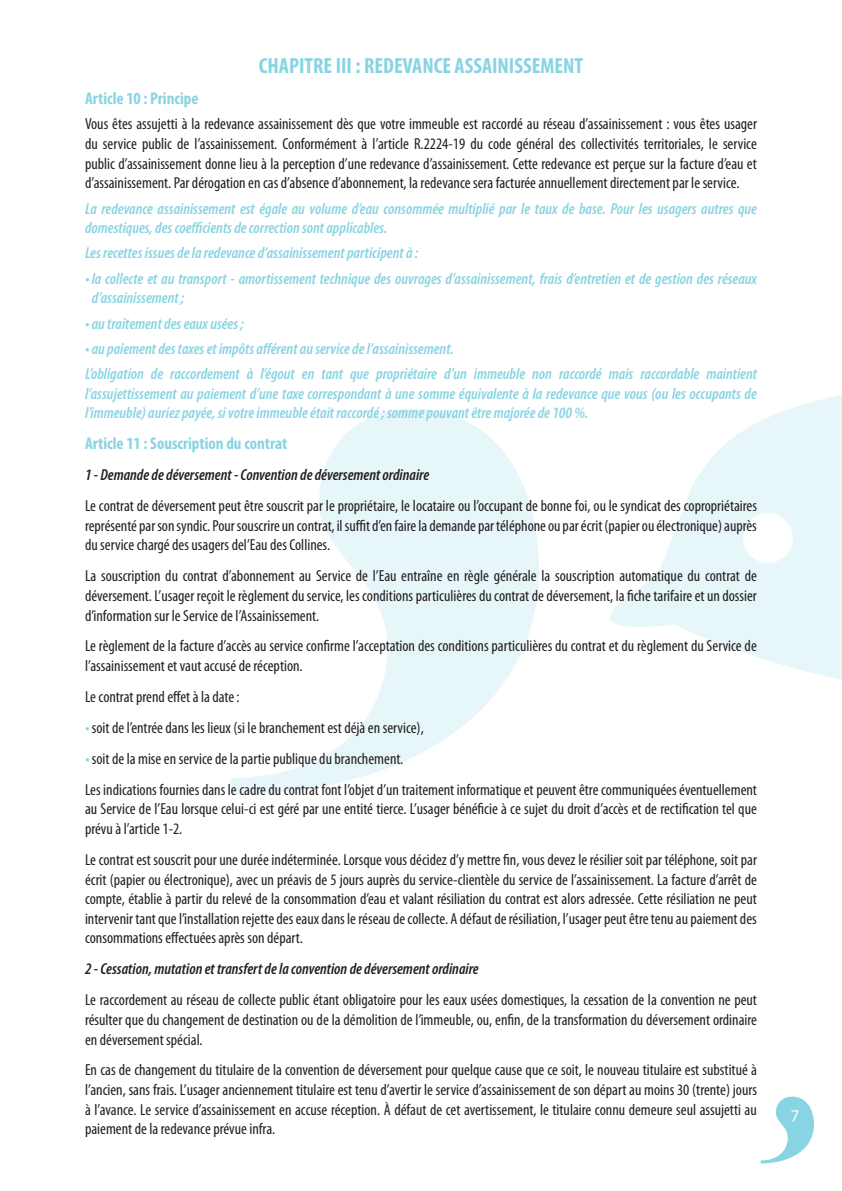
<style>
.page{position:relative;width:842px;height:1191px;background:#fff}
.page>*{position:absolute;margin:0;border:0;box-sizing:border-box;transform-origin:0 0}
.t1{font:700 condensed 22px "Myriad Pro";color:#88d4e2}
.t2{font:700 condensed 17px "Myriad Pro";color:#88d4e2}
.t3{font:condensed 16px/19.6px "Myriad Pro";color:#231f20;text-align:justify}
.t4{font:italic 600 condensed 16px/19.6px "Myriad Pro";color:#88d4e2}
.t5{font:italic 600 condensed 16px "Myriad Pro";color:#231f20}
.t6{font:16px "Fengardo Neue";color:#fff}
.s1{font-weight:600;font-style:italic;color:#88d4e2}
</style>
<div class="page">
<svg style="left:761px;top:1096px;width:53px;height:67px"></svg>
<svg style="left:231px;top:409px;width:308px;height:385px"></svg>
<svg style="left:610px;top:394px;width:232px;height:286px;fill:#e7f6f9"></svg>
<p class="t1" style="left:259px;top:52px;width:326px">CHAPITRE III : REDEVANCE ASSAINISSEMENT</p>
<p class="t2" style="left:85px;top:88px;width:115px">Article 10 : Principe</p>
<p class="t3" style="left:85px;top:114px;width:673px">Vous êtes assujetti à la redevance assainissement dès que votre immeuble est raccordé au réseau d’assainissement : vous êtes usager du service public de l’assainissement. Conformément à l’article R.2224-19 du code général des collectivités territoriales, le service public d’assainissement donne lieu à la perception d’une redevance d’assainissement. Cette redevance est perçue sur la facture d’eau et d’assainissement. Par dérogation en cas d’absence d’abonnement, la redevance sera facturée annuellement directement par le service.</p>
<p class="t4" style="left:85px;top:198px;width:673px">La redevance assainissement est égale au volume d’eau consommée multiplié par le taux de base. Pour les usagers autres que domestiques, des coefficients de correction sont applicables.</p>
<p class="t4" style="left:85px;top:243px;width:335px">Les recettes issues de la redevance d’assainissement participent à :</p>
<p class="t4" style="left:92px;top:268px;width:667px;text-indent:-7px">• la collecte et au transport - amortissement technique des ouvrages d’assainissement, frais d’entretien et de gestion des réseaux d’assainissement ;</p>
<p class="t4" style="left:85px;top:313px;width:160px">• au traitement des eaux usées ;</p>
<p class="t4" style="left:85px;top:338px;width:370px">• au paiement des taxes et impôts afférent au service de l’assainissement.</p>
<p class="t4" style="left:85px;top:364px;width:673px;text-align:justify">L’obligation de raccordement à l’égout en tant que propriétaire d’un immeuble non raccordé mais raccordable maintient l’assujettissement au paiement d’une taxe correspondant à une somme équivalente à la redevance que vous (ou les occupants de l’immeuble) auriez payée, si votre immeuble était raccordé ; somme pouvant être majorée de 100 %.</p>
<p class="t2" style="left:85px;top:433px;width:204px">Article 11 : Souscription du contrat</p>
<p class="t5" style="left:85px;top:465px;width:346px">1 - Demande de déversement - Convention de déversement ordinaire</p>
<p class="t3" style="left:85px;top:496px;width:673px">Le contrat de déversement peut être souscrit par le propriétaire, le locataire ou l’occupant de bonne foi, ou le syndicat des copropriétaires représenté par son syndic. Pour souscrire un contrat, il suffit d’en faire la demande par téléphone ou par écrit (papier ou électronique) auprès du service chargé des usagers del’Eau des Collines.</p>
<p class="t3" style="left:85px;top:566px;width:673px">La souscription du contrat d’abonnement au Service de l’Eau entraîne en règle générale la souscription automatique du contrat de déversement. L’usager reçoit le règlement du service, les conditions particulières du contrat de déversement, la fiche tarifaire et un dossier d’information sur le Service de l’Assainissement.</p>
<p class="t3" style="left:85px;top:636px;width:673px">Le règlement de la facture d’accès au service confirme l’acceptation des conditions particulières du contrat et du règlement du Service de l’assainissement et vaut accusé de réception.</p>
<p class="t3" style="left:85px;top:686px;width:156px">Le contrat prend effet à la date:</p>
<p class="t3" style="left:85px;top:717px;width:340px"><span class="s1">•</span> soit de l’entrée dans les lieux (si le branchement est déjà en service),</p>
<p class="t3" style="left:85px;top:748px;width:320px"><span class="s1">•</span> soit de la mise en service de la partie publique du branchement.</p>
<p class="t3" style="left:85px;top:779px;width:673px">Les indications fournies dans le cadre du contrat font l’objet d’un traitement informatique et peuvent être communiquées éventuellement au Service de l’Eau lorsque celui-ci est géré par une entité tierce. L’usager bénéficie à ce sujet du droit d’accès et de rectification tel que prévu à l’article 1-2.</p>
<p class="t3" style="left:85px;top:849px;width:673px">Le contrat est souscrit pour une durée indéterminée. Lorsque vous décidez d’y mettre fin, vous devez le résilier soit par téléphone, soit par écrit (papier ou électronique), avec un préavis de 5 jours auprès du service-clientèle du service de l’assainissement. La facture d’arrêt de compte, établie à partir du relevé de la consommation d’eau et valant résiliation du contrat est alors adressée. Cette résiliation ne peut intervenir tant que l’installation rejette des eaux dans le réseau de collecte. A défaut de résiliation, l’usager peut être tenu au paiement des consommations effectuées après son départ.</p>
<p class="t5" style="left:85px;top:959px;width:395px">2 - Cessation, mutation et transfert de la convention de déversement ordinaire</p>
<p class="t3" style="left:85px;top:990px;width:673px">Le raccordement au réseau de collecte public étant obligatoire pour les eaux usées domestiques, la cessation de la convention ne peut résulter que du changement de destination ou de la démolition de l’immeuble, ou, enfin, de la transformation du déversement ordinaire en déversement spécial.</p>
<p class="t3" style="left:85px;top:1060px;width:673px">En cas de changement du titulaire de la convention de déversement pour quelque cause que ce soit, le nouveau titulaire est substitué à l’ancien, sans frais. L’usager anciennement titulaire est tenu d’avertir le service d’assainissement de son départ au moins 30 (trente) jours à l’avance. Le service d’assainissement en accuse réception. À défaut de cet avertissement, le titulaire connu demeure seul assujetti au paiement de la redevance prévue infra.</p>
<p class="t6" style="left:791px;top:1104px;width:9px">7</p>
</div>
